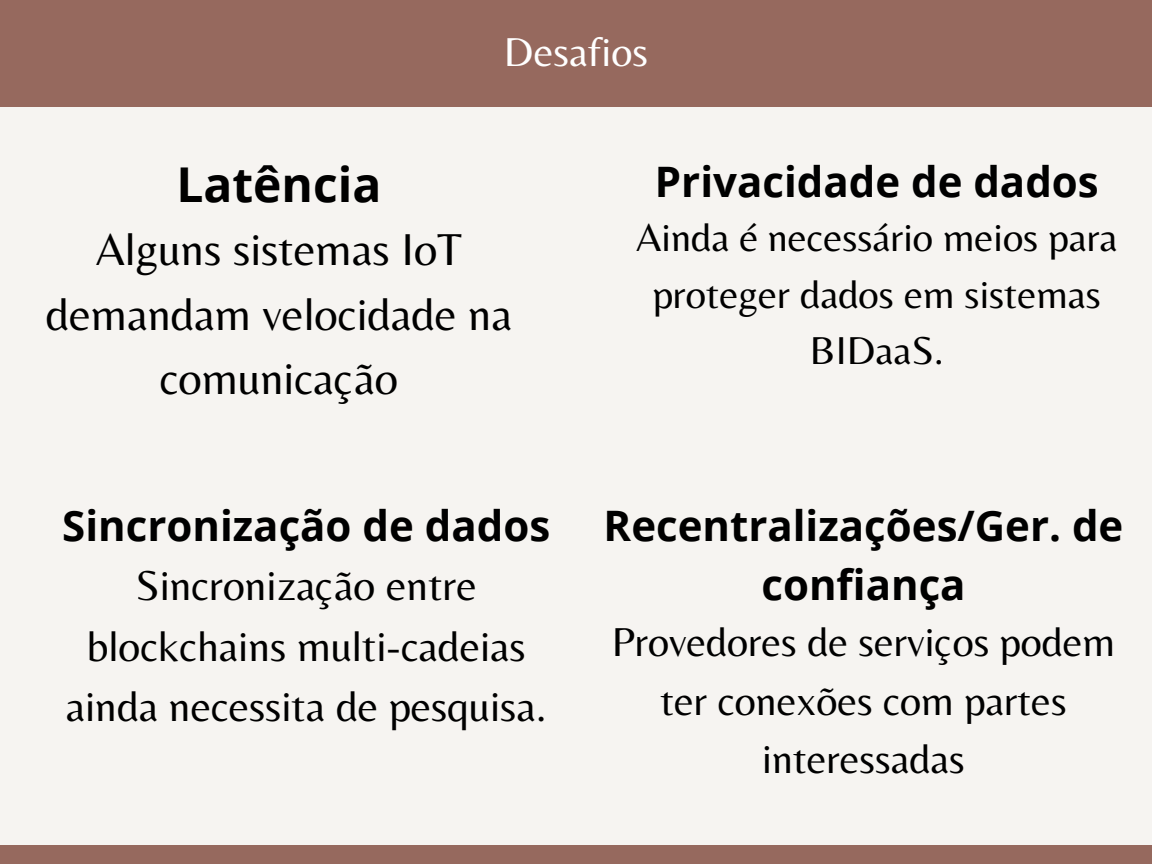
<style>
.page{position:relative;width:1152px;height:864px;background:#f6f4f1}
.page>*{position:absolute;margin:0;border:0;box-sizing:border-box;transform-origin:0 0}
.t1{font:700 48px "Open Sans";color:#000}
.t2{font:46.5px/64.2px "Belleza";color:#000;text-align:center}
.t3{font:43.5px/60.8px "Belleza";color:#000;text-align:center}
.t4{font:700 42px/58.5px "Open Sans";color:#000;text-align:center}
.t5{font:42px/58.5px "Belleza";color:#000;text-align:center}
.t6{font:42px "Belleza";color:#fff}
.t7{font:40.5px/56.2px "Belleza";color:#000;text-align:center}
</style>
<div class="page">
<div style="left:0;top:846px;width:1152px;height:18px;background:#96695e"></div>
<div style="left:0;top:0;width:1152px;height:106px;background:#96695e"></div>
<p class="t6" style="left:504px;top:27px;width:146px">Desafios</p>
<p class="t1" style="left:176px;top:151px;width:207px">Latência</p>
<p class="t2" style="left:46px;top:217px;width:468px">Alguns sistemas IoT demandam velocidade na comunicação</p>
<p class="t4" style="left:62px;top:496px;width:490px">Sincronização de dados</p>
<p class="t3" style="left:66px;top:554px;width:482px">Sincronização entre blockchains multi-cadeias ainda necessita de pesquisa.</p>
<p class="t4" style="left:655px;top:152px;width:445px">Privacidade de dados</p>
<p class="t7" style="left:636px;top:209px;width:483px">Ainda é necessário meios para proteger dados em sistemas<br>BIDaaS.</p>
<p class="t4" style="left:604px;top:496px;width:521px">Recentralizações/Ger. de confiança</p>
<p class="t5" style="left:612px;top:612px;width:505px">Provedores de serviços podem ter conexões com partes interessadas</p>
</div>
